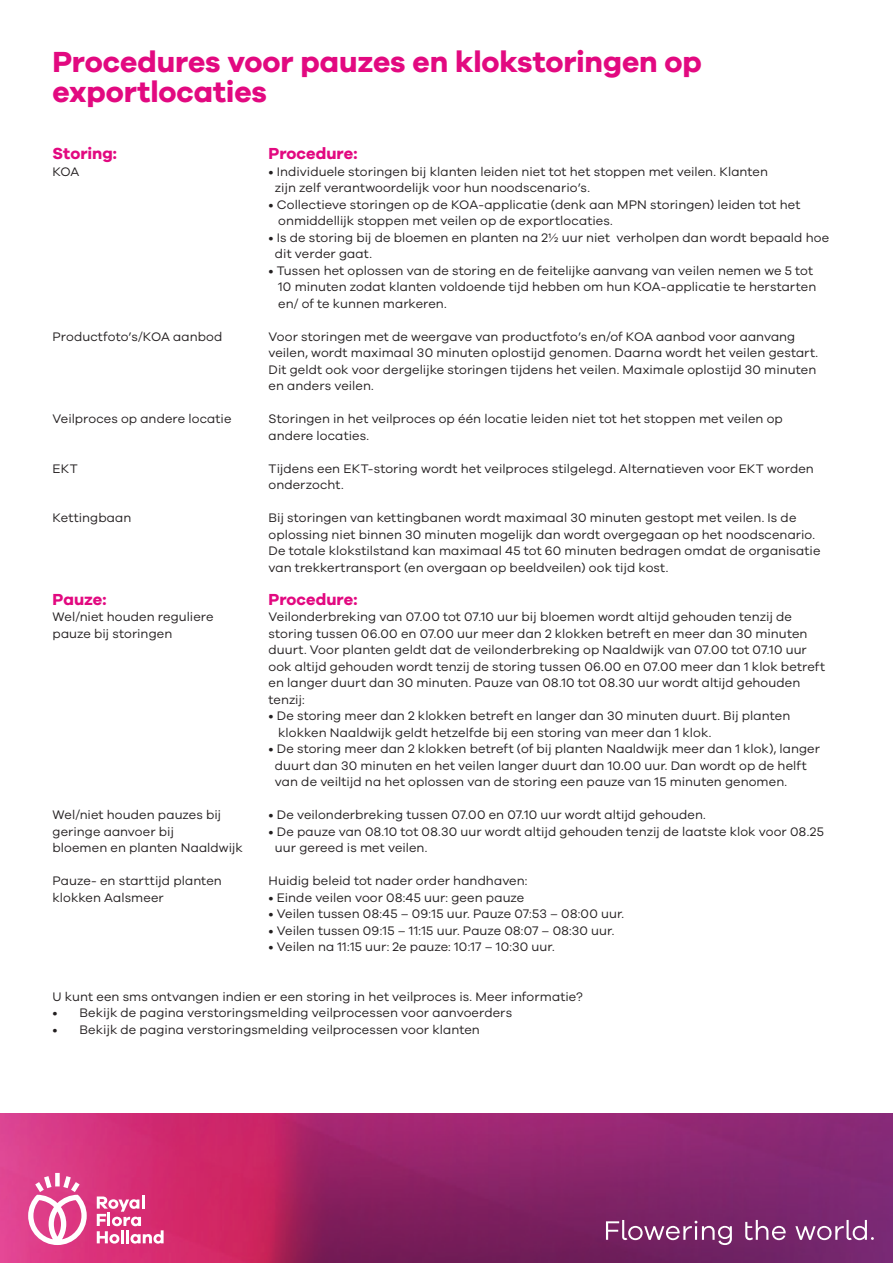
<style>
.page{position:relative;width:893px;height:1263px;background:#fff}
.page>*{position:absolute;margin:0;border:0;box-sizing:border-box;transform-origin:0 0}
.t1{font:700 30px/30px "Galano Grotesque";letter-spacing:-.005em;color:#e20980}
.t2{font:700 16.5px "Galano Grotesque";color:#e20980}
.t3{font:12.75px/16.5px "Galano Grotesque";letter-spacing:.005em;color:#231f20}
</style>
<div class="page">
<img style="left:0;top:1113px;width:893px;height:150px">
<svg style="left:97px;top:1195px;width:67px;height:48px"></svg>
<svg style="left:28px;top:1173px;width:59px;height:72px"></svg>
<svg style="left:745px;top:1220px;width:41px;height:20px"></svg>
<svg style="left:606px;top:1220px;width:126px;height:25px;background:#914f83"></svg>
<svg style="left:795px;top:1220px;width:79px;height:20px;background:#975a91"></svg>
<h1 class="t1" style="left:53px;top:46px;width:651px">Procedures voor pauzes en klokstoringen op exportlocaties</h1>
<p class="t2" style="left:53px;top:143px;width:66px">Storing:</p>
<p class="t2" style="left:269px;top:143px;width:90px">Procedure:</p>
<p class="t3" style="left:53px;top:163px;width:28px">KOA</p>
<p class="t3" style="left:275px;top:163px;width:495px;text-indent:-6px">• Individuele storingen bij klanten leiden niet tot het stoppen met veilen. Klanten zijn zelf verantwoordelijk voor hun noodscenario’s.</p>
<p class="t3" style="left:278px;top:196px;width:524px;text-indent:-10px">• Collectieve storingen op de KOA-applicatie (denk aan MPN storingen) leiden tot het onmiddellijk stoppen met veilen op de exportlocaties.</p>
<p class="t3" style="left:275px;top:229px;width:556px;text-indent:-6px">• Is de storing bij de bloemen en planten na 2½ uur niet verholpen dan wordt bepaald hoe dit verder gaat.</p>
<p class="t3" style="left:278px;top:262px;width:540px;text-indent:-10px">• Tussen het oplossen van de storing en de feitelijke aanvang van veilen nemen we 5 tot<br>10 minuten zodat klanten voldoende tijd hebben om hun KOA-applicatie te herstarten en/ of te kunnen markeren.</p>
<p class="t3" style="left:53px;top:328px;width:171px">Productfoto’s/KOA aanbod</p>
<p class="t3" style="left:269px;top:328px;width:551px">Voor storingen met de weergave van productfoto’s en/of KOA aanbod voor aanvang veilen, wordt maximaal 30 minuten oplostijd genomen. Daarna wordt het veilen gestart.<br>Dit geldt ook voor dergelijke storingen tijdens het veilen. Maximale oplostijd 30 minuten en anders veilen.</p>
<p class="t3" style="left:53px;top:410px;width:180px">Veilproces op andere locatie</p>
<p class="t3" style="left:269px;top:410px;width:516px">Storingen in het veilproces op één locatie leiden niet tot het stoppen met veilen op andere locaties.</p>
<p class="t3" style="left:53px;top:460px;width:27px">EKT</p>
<p class="t3" style="left:269px;top:460px;width:547px">Tijdens een EKT-storing wordt het veilproces stilgelegd. Alternatieven voor EKT worden onderzocht.</p>
<p class="t3" style="left:53px;top:509px;width:80px">Kettingbaan</p>
<p class="t3" style="left:269px;top:509px;width:553px">Bij storingen van kettingbanen wordt maximaal 30 minuten gestopt met veilen. Is de oplossing niet binnen 30 minuten mogelijk dan wordt overgegaan op het noodscenario.<br>De totale klokstilstand kan maximaal 45 tot 60 minuten bedragen omdat de organisatie van trekkertransport (en overgaan op beeldveilen) ook tijd kost.</p>
<p class="t2" style="left:53px;top:589px;width:55px">Pauze:</p>
<p class="t2" style="left:269px;top:589px;width:90px">Procedure:</p>
<p class="t3" style="left:53px;top:608px;width:163px">Wel/niet houden reguliere</p>
<p class="t3" style="left:269px;top:608px;width:525px">Veilonderbreking van 07.00 tot 07.10 uur bij bloemen wordt altijd gehouden tenzij de</p>
<p class="t3" style="left:53px;top:625px;width:121px">pauze bij storingen</p>
<p class="t3" style="left:269px;top:625px;width:558px">storing tussen 06.00 en 07.00 uur meer dan 2 klokken betreft en meer dan 30 minuten duurt. Voor planten geldt dat de veilonderbreking op Naaldwijk van 07.00 tot 07.10 uur ook altijd gehouden wordt tenzij de storing tussen 06.00 en 07.00 meer dan 1 klok betreft en langer duurt dan 30 minuten. Pauze van 08.10 tot 08.30 uur wordt altijd gehouden tenzij:</p>
<p class="t3" style="left:278px;top:707px;width:514px;text-indent:-10px">• De storing meer dan 2 klokken betreft en langer dan 30 minuten duurt. Bij planten klokken Naaldwijk geldt hetzelfde bij een storing van meer dan 1 klok.</p>
<p class="t3" style="left:275px;top:740px;width:547px;text-indent:-6px">• De storing meer dan 2 klokken betreft (of bij planten Naaldwijk meer dan 1 klok), langer duurt dan 30 minuten en het veilen langer duurt dan 10.00 uur. Dan wordt op de helft van de veiltijd na het oplossen van de storing een pauze van 15 minuten genomen.</p>
<p class="t3" style="left:53px;top:806px;width:170px">Wel/niet houden pauzes bij</p>
<p class="t3" style="left:269px;top:806px;width:439px">• De veilonderbreking tussen 07.00 en 07.10 uur wordt altijd gehouden.</p>
<p class="t3" style="left:53px;top:823px;width:123px">geringe aanvoer bij</p>
<p class="t3" style="left:269px;top:823px;width:557px">• De pauze van 08.10 tot 08.30 uur wordt altijd gehouden tenzij de laatste klok voor 08.25</p>
<p class="t3" style="left:53px;top:839px;width:192px">bloemen en planten Naaldwijk</p>
<p class="t3" style="left:275px;top:839px;width:154px">uur gereed is met veilen.</p>
<p class="t3" style="left:53px;top:872px;width:171px">Pauze- en starttijd planten</p>
<p class="t3" style="left:269px;top:872px;width:260px">Huidig beleid tot nader order handhaven:</p>
<p class="t3" style="left:53px;top:889px;width:113px">klokken Aalsmeer</p>
<p class="t3" style="left:269px;top:889px;width:257px">• Einde veilen voor 08:45 uur: geen pauze</p>
<p class="t3" style="left:269px;top:905px;width:357px">• Veilen tussen 08:45 – 09:15 uur. Pauze 07:53 – 08:00 uur.</p>
<p class="t3" style="left:269px;top:922px;width:347px">• Veilen tussen 09:15 – 11:15 uur. Pauze 08:07 – 08:30 uur.</p>
<p class="t3" style="left:269px;top:938px;width:288px">• Veilen na 11:15 uur: 2e pauze: 10:17 – 10:30 uur.</p>
<p class="t3" style="left:53px;top:988px;width:532px">U kunt een sms ontvangen indien er een storing in het veilproces is. Meer informatie?</p>
<p class="t3" style="left:53px;top:1004px;width:461px">• Bekijk de pagina verstoringsmelding veilprocessen voor aanvoerders</p>
<p class="t3" style="left:53px;top:1021px;width:429px">• Bekijk de pagina verstoringsmelding veilprocessen voor klanten</p>
</div>
